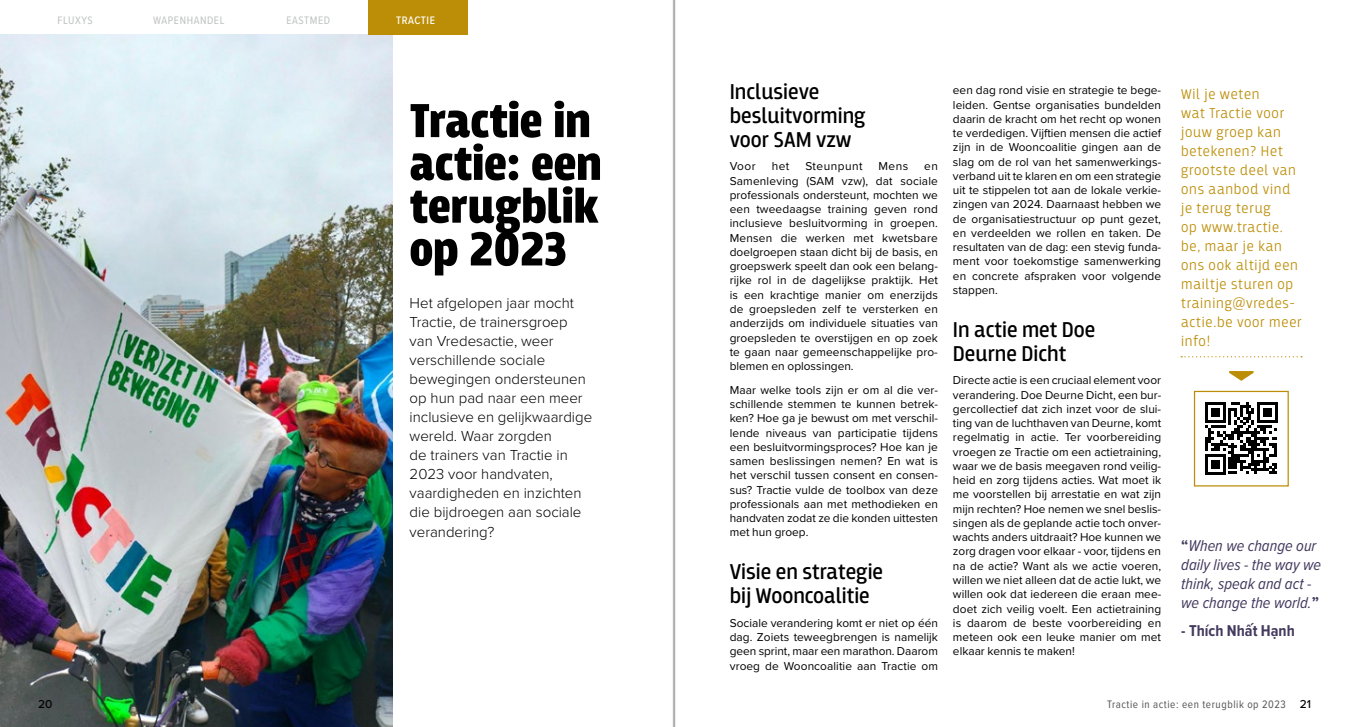
<style>
.page{position:relative;width:1347px;height:727px;background:#fff}
.page>*{position:absolute;margin:0;border:0;box-sizing:border-box;transform-origin:0 0}
.t1{font:900 50px/42.8px "Breakers";color:#000}
.t2{font:22.5px/23.8px "Breakers";color:#000}
.t3{font:italic 16.25px/19px "Proxima Nova Cond";color:#433a5e}
.t4{font:700 16.25px "Proxima Nova Cond";color:#433a5e}
.t5{font:300 15px/19px "Proxima Nova";color:#000}
.t6{font:300 15px/19px "Breakers";letter-spacing:.05em;color:#bc8e08}
.t7{font:11.88px/14.2px "Proxima Nova";letter-spacing:.005em;color:#000;text-align:justify}
.t8{font:11.88px "Proxima Nova";letter-spacing:.04em;color:#000}
.t9{font:500 11.88px "Proxima Nova";color:#000}
.t10{font:11.25px "Proxima Nova Cond";letter-spacing:.05em;color:#555756}
.t11{font:11.25px "Proxima Nova Cond";letter-spacing:.05em;color:#bfc1c1}
.t12{font:500 11.25px "Proxima Nova Cond";letter-spacing:.05em;color:#fff}
.s1{font-weight:700;font-style:normal}
</style>
<div class="page">
<img style="left:0;top:34px;width:392px;height:692px">
<svg style="left:1181px;top:356px;width:121px;height:1px"></svg>
<div style="left:368px;top:0;width:99px;height:34px;background:#bc8e08"></div>
<svg style="left:1205px;top:402px;width:72px;height:72px"></svg>
<div style="left:1205px;top:402px;width:20px;height:20px;background:linear-gradient(to right,#000,#000)"></div>
<svg style="left:1208px;top:405px;width:14px;height:14px"></svg>
<div style="left:1257px;top:402px;width:20px;height:20px;background:linear-gradient(to right,#000,#000)"></div>
<svg style="left:1260px;top:405px;width:14px;height:14px"></svg>
<div style="left:1211px;top:408px;width:8px;height:8px;background:#000"></div>
<div style="left:1262px;top:408px;width:9px;height:8px;background:#000"></div>
<div style="left:1205px;top:454px;width:20px;height:20px;background:linear-gradient(to right,#000,#000)"></div>
<svg style="left:1208px;top:457px;width:14px;height:14px"></svg>
<div style="left:1211px;top:460px;width:8px;height:8px;background:#000"></div>
<div style="left:1193px;top:390px;width:95px;height:96px;border:1px solid #bc8e08"></div>
<svg style="left:1229px;top:371px;width:24px;height:10px"></svg>
<svg style="left:672px;top:0;width:4px;height:726px"></svg>
<p class="t11" style="left:57px;top:12px;width:37px">FLUXYS</p>
<p class="t11" style="left:153px;top:12px;width:73px">WAPENHANDEL</p>
<p class="t11" style="left:286px;top:12px;width:45px">EASTMED</p>
<p class="t12" style="left:396px;top:12px;width:41px">TRACTIE</p>
<h1 class="t1" style="left:409px;top:102px;width:194px">Tractie in actie: een terugblik op 2023</h1>
<p class="t5" style="left:409px;top:293px;width:184px">Het afgelopen jaar mocht<br>Tractie, de trainersgroep van Vredesactie, weer verschillende sociale bewegingen ondersteunen op hun pad naar een meer inclusieve en gelijkwaardige wereld. Waar zorgden<br>de trainers van Tractie in<br>2023 voor handvaten, vaardigheden en inzichten die bijdroegen aan sociale verandering?</p>
<h2 class="t2" style="left:729px;top:80px;width:137px">Inclusieve besluitvorming voor SAM vzw</h2>
<p class="t7" style="left:729px;top:159px;width:27px">Voor</p>
<p class="t7" style="left:771px;top:159px;width:19px">het</p>
<p class="t8" style="left:805px;top:157px;width:59px">Steunpunt</p>
<p class="t7" style="left:878px;top:159px;width:31px">Mens</p>
<p class="t7" style="left:729px;top:159px;width:210px;text-indent:194px">en Samenleving (SAM vzw), dat sociale professionals ondersteunt, mochten we een tweedaagse training geven rond inclusieve besluitvorming in groepen.<br>Mensen die werken met kwetsbare doelgroepen staan dicht bij de basis, en groepswerk speelt dan ook een belang&shy;rijke rol in de dagelijkse praktijk. Het is een krachtige manier om enerzijds de groepsleden zelf te versterken en anderzijds om individuele situaties van groepsleden te overstijgen en op zoek te gaan naar gemeenschappelijke pro&shy;blemen en oplossingen.</p>
<p class="t7" style="left:729px;top:382px;width:210px">Maar welke tools zijn er om al die ver&shy;schillende stemmen te kunnen betrek&shy;ken? Hoe ga je bewust om met verschil&shy;lende niveaus van participatie tijdens een besluitvormingsproces? Hoe kan je samen beslissingen nemen? En wat is het verschil tussen consent en consen&shy;sus? Tractie vulde de toolbox van deze professionals aan met methodieken en handvaten zodat ze die konden uittesten met hun groep.</p>
<h2 class="t2" style="left:729px;top:560px;width:155px">Visie en strategie bij Wooncoalitie</h2>
<p class="t7" style="left:729px;top:615px;width:210px">Sociale verandering komt er niet op één dag. Zoiets teweegbrengen is namelijk geen sprint, maar een marathon. Daarom vroeg de Wooncoalitie aan Tractie om</p>
<p class="t7" style="left:953px;top:83px;width:210px">een dag rond visie en strategie te bege&shy;leiden. Gentse organisaties bundelden daarin de kracht om het recht op wonen te verdedigen. Vijftien mensen die actief zijn in de Wooncoalitie gingen aan de slag om de rol van het samenwerkings&shy;verband uit te klaren en om een strategie uit te stippelen tot aan de lokale verkie&shy;zingen van 2024. Daarnaast hebben we de organisatiestructuur op punt gezet, en verdeelden we rollen en taken. De resultaten van de dag: een stevig funda&shy;ment voor toekomstige samenwerking en concrete afspraken voor volgende stappen.</p>
<h2 class="t2" style="left:953px;top:318px;width:144px">In actie met Doe<br>Deurne Dicht</h2>
<p class="t7" style="left:953px;top:372px;width:210px">Directe actie is een cruciaal element voor verandering. Doe Deurne Dicht, een bur&shy;gercollectief dat zich inzet voor de slui&shy;ting van de luchthaven van Deurne, komt regelmatig in actie. Ter voorbereiding vroegen ze Tractie om een actietraining, waar we de basis meegaven rond veilig&shy;heid en zorg tijdens acties. Wat moet ik me voorstellen bij arrestatie en wat zijn mijn rechten? Hoe nemen we snel beslis&shy;singen als de geplande actie toch onver&shy;wachts anders uitdraait? Hoe kunnen we zorg dragen voor elkaar - voor, tijdens en na de actie? Want als we actie voeren, willen we niet alleen dat de actie lukt, we willen ook dat iedereen die eraan mee&shy;doet zich veilig voelt. Een actietraining is daarom de beste voorbereiding en meteen ook een leuke manier om met elkaar kennis te maken!</p>
<p class="t6" style="left:1181px;top:85px;width:122px">Wil je weten<br>wat Tractie voor jouw groep kan betekenen? Het grootste deel van ons aanbod vind je terug terug<br>op www.tractie. be, maar je kan ons ook altijd een mailtje sturen op training@vredes&shy;actie.be voor meer info!</p>
<h3 class="t3" style="left:1181px;top:535px;width:141px"><span class="s1">“</span>When we change our daily lives - the way we think, speak and act - we change the world.<span class="s1">”</span></h3>
<h3 class="t4" style="left:1181px;top:618px;width:115px">- Thích Nhất Hạnh</h3>
<p class="t9" style="left:38px;top:694px;width:16px">20</p>
<p class="t9" style="left:1299px;top:694px;width:13px">21</p>
<p class="t10" style="left:1107px;top:695px;width:180px">Tractie in actie: een terugblik op 2023</p>
</div>
